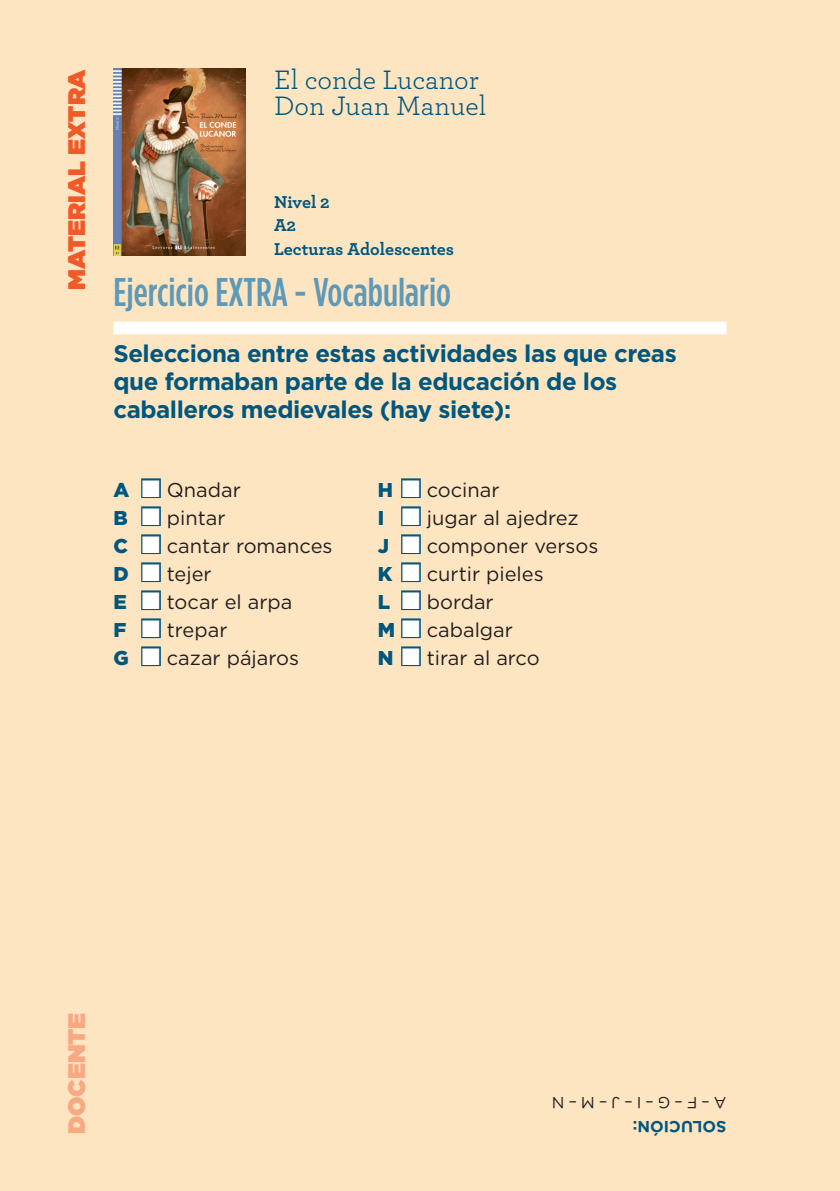
<style>
.page{position:relative;width:840px;height:1191px;background:#fff}
.page>*{position:absolute;margin:0;border:0;box-sizing:border-box;transform-origin:0 0}
.t1{font:500 condensed 40px "Gotham HTF";color:#5e99b8}
.t2{font:28px/25.6px "Archer";color:#00577e}
.t3{font:700 24px/28px "Gotham HTF";letter-spacing:-.02em;color:#00577e}
.t4{font:900 24px "Gotham HTF";color:#f15929}
.t5{font:900 24px "Gotham HTF";color:#f8a983}
.t6{font:20px "Gotham HTF";color:#231f20}
.t7{font:700 18px/23.6px "Archer";color:#00577e}
.t8{font:16px "Gotham HTF";color:#231f20}
.t9{font:700 16px "Gotham HTF";color:#00577e}
.s1{font-weight:900;color:#00577e}
.s2{color:#fff}
</style>
<div class="page">
<div style="left:0;top:0;width:839px;height:1191px;background:#fee5c1"></div>
<div style="left:141px;top:478px;width:20px;height:20px;border:3px solid #00577e"></div>
<div style="left:401px;top:478px;width:19px;height:20px;border:3px solid #00577e"></div>
<div style="left:141px;top:506px;width:20px;height:20px;border:3px solid #00577e"></div>
<div style="left:401px;top:506px;width:19px;height:20px;border:3px solid #00577e"></div>
<div style="left:141px;top:534px;width:20px;height:20px;border:3px solid #00577e"></div>
<div style="left:401px;top:534px;width:19px;height:20px;border:3px solid #00577e"></div>
<div style="left:141px;top:562px;width:20px;height:20px;border:3px solid #00577e"></div>
<div style="left:401px;top:562px;width:19px;height:20px;border:3px solid #00577e"></div>
<div style="left:141px;top:590px;width:20px;height:20px;border:3px solid #00577e"></div>
<div style="left:401px;top:590px;width:19px;height:20px;border:3px solid #00577e"></div>
<div style="left:141px;top:618px;width:20px;height:20px;border:3px solid #00577e"></div>
<div style="left:401px;top:618px;width:19px;height:20px;border:3px solid #00577e"></div>
<div style="left:141px;top:646px;width:20px;height:20px;border:3px solid #00577e"></div>
<div style="left:401px;top:646px;width:19px;height:20px;border:3px solid #00577e"></div>
<div style="left:113px;top:322px;width:613px;height:12px;background:#fff"></div>
<img style="left:113px;top:68px;width:132px;height:187px">
<p class="t4" style="left:63px;top:290px;width:222px;rotate:-90deg">MATERIAL EXTRA</p>
<h2 class="t2" style="left:274px;top:66px;width:214px">El conde Lucanor<br>Don Juan Manuel</h2>
<p class="t7" style="left:274px;top:189px;width:181px">Nivel 2<br>A2<br>Lecturas Adolescentes</p>
<h1 class="t1" style="left:113px;top:270px;width:339px">Ejercicio EXTRA - Vocabulario</h1>
<p class="t3" style="left:113px;top:339px;width:564px">Selecciona entre estas actividades las que creas que formaban parte de la educación de los caballeros medievales (hay siete):</p>
<p class="t6" style="left:113px;top:478px;width:129px"><span class="s1">A</span> <span class="s2">■</span> Qnadar</p>
<p class="t6" style="left:377px;top:478px;width:123px"><span class="s1">H</span> <span class="s2">■</span> cocinar</p>
<p class="t6" style="left:113px;top:506px;width:113px"><span class="s1">B</span> <span class="s2">■</span> pintar</p>
<p class="t6" style="left:377px;top:506px;width:202px"><span class="s1">I</span> <span class="s2">■</span> jugar al ajedrez</p>
<p class="t6" style="left:113px;top:534px;width:220px"><span class="s1">C</span> <span class="s2">■</span> cantar romances</p>
<p class="t6" style="left:377px;top:534px;width:222px"><span class="s1">J</span> <span class="s2">■</span> componer versos</p>
<p class="t6" style="left:113px;top:562px;width:100px"><span class="s1">D</span> <span class="s2">■</span> tejer</p>
<p class="t6" style="left:377px;top:562px;width:167px"><span class="s1">K</span> <span class="s2">■</span> curtir pieles</p>
<p class="t6" style="left:113px;top:590px;width:180px"><span class="s1">E</span> <span class="s2">■</span> tocar el arpa</p>
<p class="t6" style="left:377px;top:590px;width:117px"><span class="s1">L</span> <span class="s2">■</span> bordar</p>
<p class="t6" style="left:113px;top:618px;width:115px"><span class="s1">F</span> <span class="s2">■</span> trepar</p>
<p class="t6" style="left:377px;top:618px;width:137px"><span class="s1">M</span> <span class="s2">■</span> cabalgar</p>
<p class="t6" style="left:113px;top:646px;width:187px"><span class="s1">G</span> <span class="s2">■</span> cazar pájaros</p>
<p class="t6" style="left:377px;top:646px;width:163px"><span class="s1">N</span> <span class="s2">■</span> tirar al arco</p>
<p class="t5" style="left:63px;top:1134px;width:123px;rotate:-90deg">DOCENTE</p>
<p class="t8" style="left:726px;top:1111px;width:176px;rotate:-180deg">A – F – G – I – J – M – N</p>
<p class="t9" style="left:726px;top:1135px;width:95px;rotate:-180deg">SOLUCIÓN:</p>
</div>
